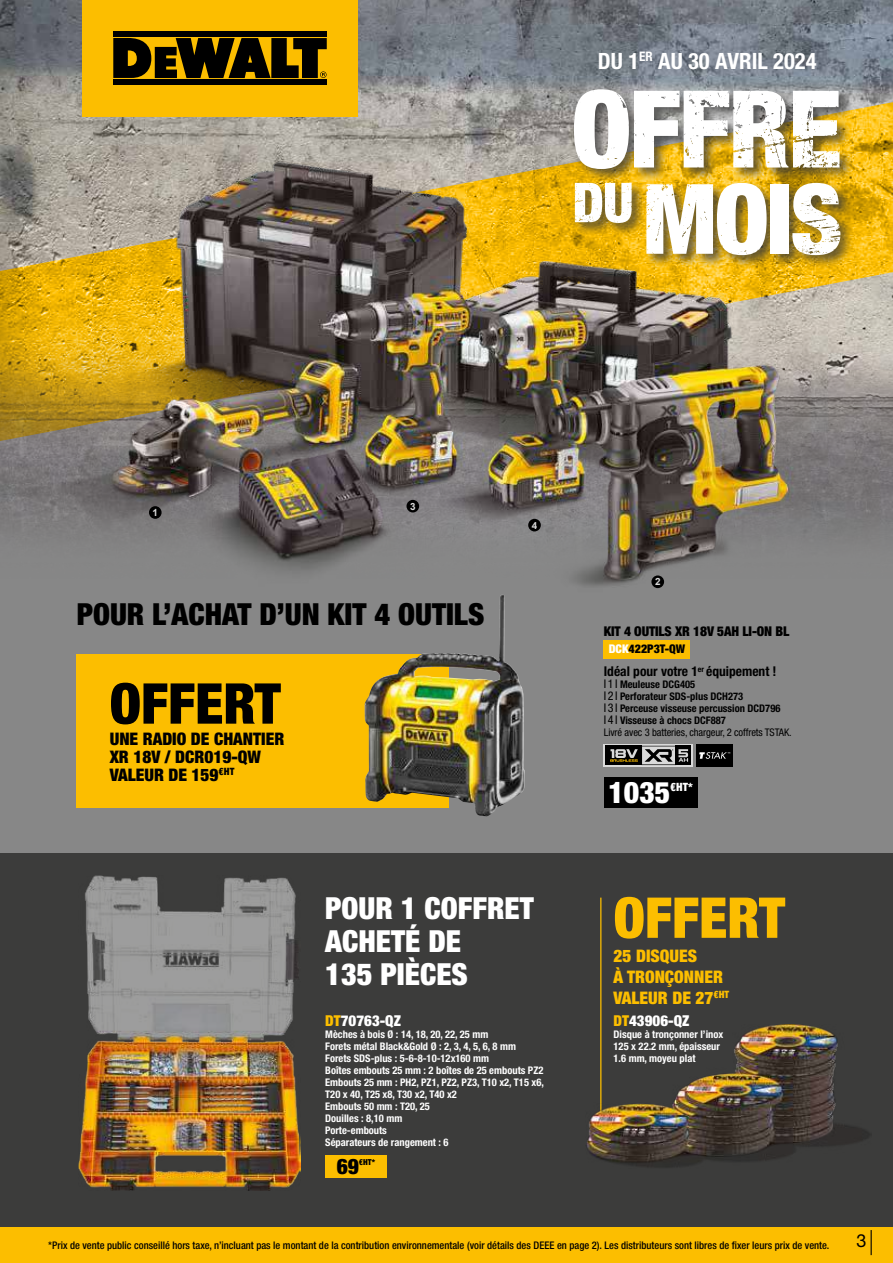
<style>
.page{position:relative;width:893px;height:1263px;background:#fff}
.page>*{position:absolute;margin:0;border:0;box-sizing:border-box;transform-origin:0 0}
.t1{font:900 condensed 56.25px "Helvetica Neue LTW1 G";color:#fcbe00}
.t2{font:900 condensed 56.25px "Helvetica Neue LT Std";color:#000}
.t3{font:900 condensed 30.45px/33px "Helvetica Neue LT Std";color:#fff}
.t4{font:900 condensed 30.45px "Helvetica Neue LT Std";color:#000}
.t5{font:900 condensed 29.7px "Helvetica Neue LTW1 G";color:#fff}
.t6{font:700 condensed 22.5px "Helvetica Neue LT Std";color:#fff}
.t7{font:900 condensed 21.45px "Helvetica Neue LT Std";color:#000}
.t8{font:18px "Helvetica Neue LT Std";color:#000}
.t9{font:900 condensed 17.4px/18px "Helvetica Neue LT Std";color:#000}
.t10{font:900 condensed 17.4px/21px "Helvetica Neue LT Std";color:#fcbe00}
.t11{font:900 condensed 15px "Helvetica Neue LT Std";color:#fff}
.t12{font:700 condensed 13.5px "Helvetica Neue LT Std";color:#000}
.t13{font:900 condensed 13.5px "Helvetica Neue LT Std";letter-spacing:-.01em;color:#000}
.t14{font:900 condensed 12px "Helvetica Neue LT Std";color:#000}
.t15{font:900 condensed 11.4px "Helvetica Neue LTW1 G";color:#fff}
.t16{font:500 condensed 10.5px "Helvetica Neue LT Std";color:#000}
.t17{font:700 condensed 10.5px/12px "Helvetica Neue LT Std";color:#fff}
.t18{font:700 condensed 10.5px/12px "Helvetica Neue LT Std";color:#000}
.t19{font:700 9.9px "Arial";color:#dadada}
.t20{font:900 condensed 8.25px "Helvetica Neue LT Std";color:#000}
.s1{color:#fcbe00}
.s2{color:#fff}
.s3{font-weight:400;font-size:12px}
.s4{font-weight:400}
</style>
<div class="page">
<div style="left:0;top:0;width:893px;height:853px;background:#878787"></div>
<img style="left:0;top:0;width:893px;height:98px">
<svg style="left:0;top:98px;width:893px;height:59px;background:#aaa391"></svg>
<div style="left:0;top:853px;width:893px;height:410px;background:#3c3c3b"></div>
<div style="left:325px;top:1154px;width:62px;height:23px;background:#fcbe00"></div>
<div style="left:82px;top:0;width:276px;height:117px;background:#fcbe00"></div>
<div style="left:113px;top:31px;width:214px;height:5px;background:#000"></div>
<div style="left:113px;top:80px;width:214px;height:5px;background:#000"></div>
<svg style="left:113px;top:38px;width:214px;height:40px"></svg>
<div style="left:77px;top:655px;width:372px;height:153px;background:#fcbe00"></div>
<img style="left:0;top:157px;width:893px;height:549px">
<img style="left:364px;top:595px;width:161px;height:221px">
<div style="left:572px;top:87px;width:282px;height:182px;background:#3c3c3b;opacity:.75"></div>
<svg style="left:575px;top:183px;width:57px;height:40px;background:#e0d8bf"></svg>
<svg style="left:646px;top:183px;width:121px;height:72px;background:#e5dcc1"></svg>
<div style="left:770px;top:184px;width:19px;height:70px;background:#fff"></div>
<svg style="left:792px;top:183px;width:48px;height:72px;background:#dbcfa9"></svg>
<svg style="left:574px;top:89px;width:265px;height:80px;background:#d9d2bf"></svg>
<div style="left:604px;top:777px;width:93px;height:31px;background:#000"></div>
<div style="left:604px;top:640px;width:86px;height:18px;background:#fcbe00"></div>
<svg style="left:604px;top:744px;width:89px;height:23px"></svg>
<svg style="left:688px;top:746px;width:3px;height:19px"></svg>
<div style="left:606px;top:746px;width:36px;height:19px;background:#000"></div>
<svg style="left:610px;top:746px;width:78px;height:19px"></svg>
<div style="left:696px;top:744px;width:37px;height:23px;background:#000"></div>
<svg style="left:699px;top:752px;width:31px;height:7px"></svg>
<img style="left:78px;top:875px;width:223px;height:315px">
<hr style="left:600px;top:897px;width:1px;height:224px;background:#fcbe00">
<img style="left:587px;top:1024px;width:283px;height:143px">
<div style="left:149px;top:506px;width:13px;height:13px;background:#000;border-radius:50%"></div>
<div style="left:651px;top:575px;width:13px;height:13px;background:#000;border-radius:50%"></div>
<div style="left:528px;top:519px;width:13px;height:12px;background:#000;border-radius:50%"></div>
<div style="left:406px;top:500px;width:13px;height:12px;background:#000;border-radius:50%"></div>
<div style="left:0;top:1227px;width:893px;height:36px;background:#fcbe00"></div>
<svg style="left:871px;top:1230px;width:1px;height:25px"></svg>
<h3 class="t6" style="left:598px;top:47px;width:220px">DU 1<sup>ER</sup> AU 30 AVRIL 2024</h3>
<p class="t19" style="left:153px;top:506px;width:7px">1</p>
<p class="t19" style="left:410px;top:500px;width:7px">3</p>
<h2 class="t4" style="left:77px;top:595px;width:409px">POUR L’ACHAT D’UN KIT 4 OUTILS</h2>
<h1 class="t2" style="left:110px;top:669px;width:172px">OFFERT</h1>
<h3 class="t9" style="left:110px;top:729px;width:176px">UNE RADIO DE CHANTIER<br>XR 18V / DCR019-QW<br>VALEUR DE 159<sup>€HT</sup></h3>
<p class="t19" style="left:532px;top:519px;width:7px">4</p>
<h2 class="t3" style="left:325px;top:891px;width:210px">POUR 1 COFFRET<br>ACHETÉ DE<br>135 PIÈCES</h2>
<h3 class="t11" style="left:325px;top:1012px;width:77px"><span class="s1">DT</span>70763-QZ</h3>
<p class="t17" style="left:325px;top:1028px;width:220px">Mèches à bois Ø : 14, 18, 20, 22, 25 mm<br>Forets métal Black&amp;Gold Ø : 2, 3, 4, 5, 6, 8 mm<br>Forets SDS-plus : 5-6-8-10-12x160 mm<br>Boîtes embouts 25 mm : 2 boîtes de 25 embouts PZ2<br>Embouts 25 mm : PH2, PZ1, PZ2, PZ3, T10 x2, T15 x6,<br>T20 x 40, T25 x8, T30 x2, T40 x2<br>Embouts 50 mm : T20, 25<br>Douilles : 8,10 mm<br>Porte-embouts<br>Séparateurs de rangement : 6</p>
<h3 class="t7" style="left:337px;top:1153px;width:24px">69</h3>
<p class="t20" style="left:359px;top:1156px;width:18px">€HT*</p>
<p class="t19" style="left:655px;top:575px;width:7px">2</p>
<p class="t13" style="left:604px;top:623px;width:187px">KIT 4 OUTILS XR 18V 5AH LI-ON BL</p>
<p class="t14" style="left:609px;top:642px;width:78px"><span class="s2">DCK</span>422P3T-QW</p>
<p class="t12" style="left:604px;top:663px;width:174px">Idéal pour votre 1<sup>er</sup> équipement !</p>
<p class="t18" style="left:604px;top:678px;width:189px"><span class="s3">I 1 I</span> Meuleuse DCG405<br><span class="s3">I 2 I</span> Perforateur SDS-plus DCH273<br><span class="s3">I 3 I</span> Perceuse visseuse percussion DCD796<br><span class="s3">I 4 I</span> Visseuse à chocs DCF887<br><span class="s4">Livré avec 3 batteries, chargeur, 2 coffrets TSTAK.</span></p>
<h3 class="t5" style="left:608px;top:775px;width:63px">1035</h3>
<p class="t15" style="left:670px;top:780px;width:24px">€HT*</p>
<h1 class="t1" style="left:614px;top:884px;width:173px">OFFERT</h1>
<h3 class="t10" style="left:614px;top:945px;width:117px">25 DISQUES<br>À TRONÇONNER<br>VALEUR DE 27<sup>€HT</sup></h3>
<h3 class="t11" style="left:614px;top:1012px;width:77px"><span class="s1">DT</span>43906-QZ</h3>
<p class="t17" style="left:614px;top:1028px;width:111px">Disque à tronçonner l’inox<br>125 x 22.2 mm, épaisseur<br>1.6 mm, moyeu plat</p>
<p class="t16" style="left:48px;top:1239px;width:782px">*Prix de vente public conseillé hors taxe, n’incluant pas le montant de la contribution environnementale (voir détails des DEEE en page 2). Les distributeurs sont libres de fixer leurs prix de vente.</p>
<h3 class="t8" style="left:856px;top:1230px;width:12px">3</h3>
<p class="t16" style="left:21px;top:1239px;width:811px">*Prix de vente public conseillé hors taxe, n’incluant pas le montant de la contribution environneme tale (voir détails des DEEE en dernière page). Les distributeurs sont libres de fixer leurs prix de vente.</p>
</div>
